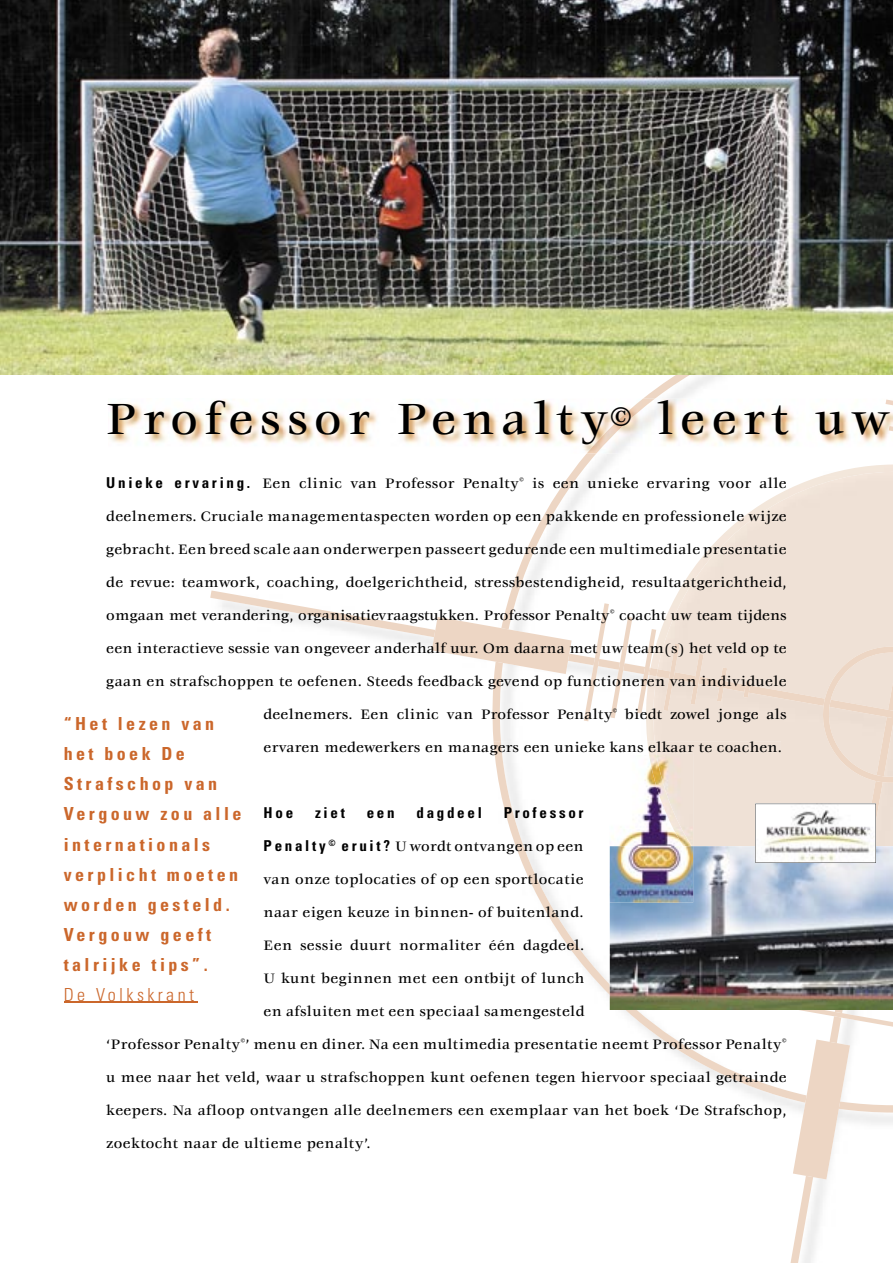
<style>
.page{position:relative;width:893px;height:1263px;background:#fff}
.page>*{position:absolute;margin:0;border:0;box-sizing:border-box;transform-origin:0 0}
.t1{font:500 48px "Veljovic Std";letter-spacing:.14em;color:#000}
.t2{font:700 condensed 18px/30px "Univers";letter-spacing:.19em;color:#cb672b}
.t3{font:300 condensed 18px "Univers";letter-spacing:.19em;color:#cb672b}
.t4{font:500 15px/33px "Veljovic Std";letter-spacing:.03em;color:#000}
.t5{font:500 15px "Veljovic Std";letter-spacing:.01em;color:#000}
.t6{font:700 condensed 15px "Univers";letter-spacing:.18em;color:#000}
.s1{font-size:42px}
.s2{font-family:"Univers";font-weight:700;font-stretch:condensed}
</style>
<div class="page">
<svg style="left:492px;top:374px;width:401px;height:733px"></svg>
<img style="left:645px;top:464px;width:248px;height:126px">
<svg style="left:790px;top:1010px;width:103px;height:253px"></svg>
<img style="left:110px;top:399px;width:783px;height:54px">
<img style="left:587px;top:399px;width:68px;height:54px">
<svg style="left:885px;top:399px;width:8px;height:6px"></svg>
<svg style="left:889px;top:426px;width:4px;height:5px"></svg>
<img style="left:0;top:0;width:893px;height:374px">
<hr style="left:64px;top:1002px;width:134px;height:1px;background:#cb672b">
<img style="left:610px;top:863px;width:283px;height:147px">
<svg style="left:210px;top:590px;width:683px;height:273px"></svg>
<img style="left:610px;top:846px;width:83px;height:56px">
<h1 class="t1" style="left:106px;top:393px;width:784px">Professor Penalty<span class="s1">©</span> leert uw</h1>
<p class="t4" style="left:106px;top:467px;width:682px"><span class="s2">U n i e k e e r v a r i n g .</span> Een clinic van Professor Penalty<sup>©</sup> is een unieke ervaring voor alle</p>
<p class="t4" style="left:106px;top:500px;width:682px">deelnemers. Cruciale managementaspecten worden op een pakkende en professionele wijze</p>
<p class="t4" style="left:106px;top:533px;width:682px">gebracht. Een breed scale aan onderwerpen passeert gedurende een multimediale presentatie</p>
<p class="t4" style="left:106px;top:566px;width:682px">de revue: teamwork, coaching, doelgerichtheid, stressbestendigheid, resultaatgerichtheid,</p>
<p class="t5" style="left:106px;top:607px;width:682px">omgaan met verandering, organisatievraagstukken. Professor Penalty<sup>©</sup> coacht uw team tijdens</p>
<p class="t4" style="left:106px;top:632px;width:682px">een interactieve sessie van ongeveer anderhalf uur. Om daarna met uw team(s) het veld op te</p>
<p class="t4" style="left:106px;top:665px;width:682px">gaan en strafschoppen te oefenen. Steeds feedback gevend op functioneren van individuele</p>
<p class="t4" style="left:264px;top:698px;width:524px">deelnemers. Een clinic van Professor Penalty<sup>©</sup> biedt zowel jonge als</p>
<p class="t4" style="left:264px;top:731px;width:520px">ervaren medewerkers en managers een unieke kans elkaar te coachen.</p>
<p class="t2" style="left:64px;top:709px;width:179px">“Het lezen van het boek De<br>Strafschop van<br>Vergouw zou alle internationals verplicht moeten worden gesteld.<br>Vergouw geeft talrijke tips”.</p>
<p class="t3" style="left:64px;top:983px;width:132px">De Volkskrant</p>
<p class="t6" style="left:264px;top:803px;width:31px">Hoe</p>
<p class="t6" style="left:315px;top:803px;width:31px">ziet</p>
<p class="t6" style="left:367px;top:803px;width:29px">een</p>
<p class="t6" style="left:416px;top:803px;width:67px">dagdeel</p>
<p class="t6" style="left:504px;top:803px;width:81px">Professor</p>
<p class="t4" style="left:264px;top:830px;width:321px"><span class="s2">P e n a l t y</span> <sup>©</sup> <span class="s2">e r u i t ?</span> U wordt ontvangen op een van onze toplocaties of op een sportlocatie</p>
<p class="t4" style="left:264px;top:896px;width:321px">naar eigen keuze in binnen- of buitenland.</p>
<p class="t4" style="left:264px;top:929px;width:322px">Een sessie duurt normaliter één dagdeel.</p>
<p class="t4" style="left:264px;top:962px;width:322px">U kunt beginnen met een ontbijt of lunch</p>
<p class="t4" style="left:264px;top:995px;width:322px">en afsluiten met een speciaal samengesteld</p>
<p class="t4" style="left:106px;top:1028px;width:682px">‘Professor Penalty<sup>©</sup>’ menu en diner. Na een multimedia presentatie neemt Professor Penalty<sup>© </sup>u mee naar het veld, waar u strafschoppen kunt oefenen tegen hiervoor speciaal getrainde</p>
<p class="t4" style="left:106px;top:1094px;width:682px">keepers. Na afloop ontvangen alle deelnemers een exemplaar van het boek ‘De Strafschop,</p>
<p class="t4" style="left:106px;top:1127px;width:266px">zoektocht naar de ultieme penalty’.</p>
</div>
